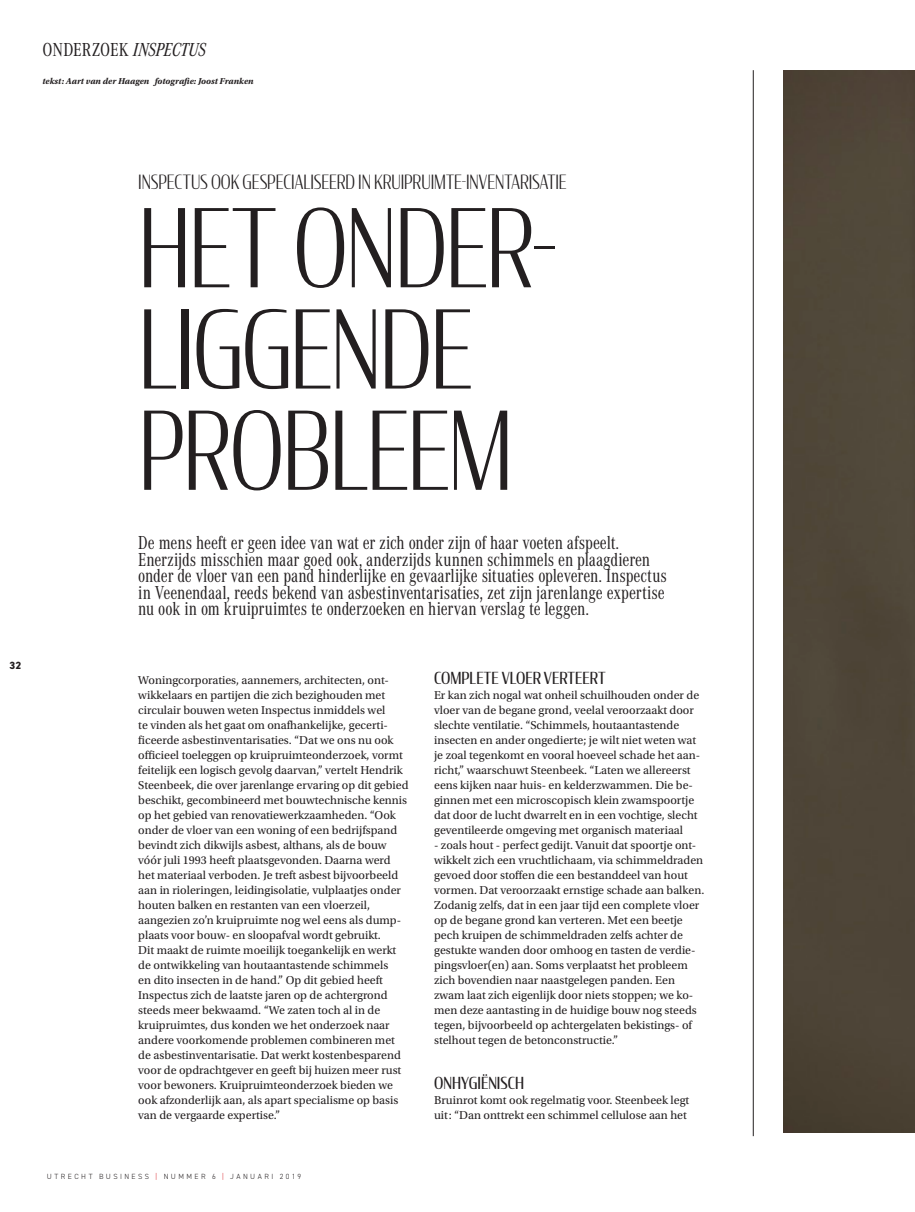
<style>
.page{position:relative;width:915px;height:1212px;background:#fff}
.page>*{position:absolute;margin:0;border:0;box-sizing:border-box;transform-origin:0 0}
.hoofdkop{font:300 107.25px/101.2px "Condor Cond";letter-spacing:-.02em;color:#231f20;scale:.95 1}
.intro_corperate{font:19.5px/16.5px "Corporate A Cond Pro";letter-spacing:-.01em;color:#231f20;scale:.95 1}
.bijkop{font:300 19.5px "Condor Cond";letter-spacing:-.005em;color:#231f20;scale:.95 1}
.intro_corperate-2{font:19.5px "Corporate A Cond Pro";letter-spacing:-.01em;color:#231f20}
.Tussenkop{font:16.5px "Condor Cond";color:#231f20}
.platte_tekst{font:12px/15px "Utopia Std";color:#231f20}
.t1{font:800 10.5px "DIN2014";color:#231f20}
.platte_tekst-2{font:italic 700 9px "Utopia Std";color:#231f20}
.t2{font:300 7.5px "DIN2014";letter-spacing:.325em;color:#231f20}
.s1{font-style:italic}
.s2{color:#d81c23}
</style>
<div class="page">
<div style="left:783px;top:70px;width:131px;height:1063px;background:#4e4538"></div>
<hr style="left:752px;top:70px;width:1px;height:1066px;background:#231f20">
<p class="intro_corperate-2" style="left:43px;top:36px;width:165px">ONDERZOEK <span class="s1">INSPECTUS</span></p>
<p class="platte_tekst-2" style="left:43px;top:76px;width:212px">tekst: Aart van der Haagen fotografie: Joost Franken</p>
<p class="t1" style="left:9px;top:658px;width:13px">32</p>
<p class="bijkop" style="left:138px;top:170px;width:452px">INSPECTUS OOK GESPECIALISEERD IN KRUIPRUIMTE-INVENTARISATIE</p>
<p class="hoofdkop" style="left:138px;top:195px;width:441px">HET ONDER-<br>LIGGENDE<br>PROBLEEM</p>
<p class="intro_corperate" style="left:138px;top:534px;width:558px">De mens heeft er geen idee van wat er zich onder zijn of haar voeten afspeelt.<br>Enerzijds misschien maar goed ook, anderzijds kunnen schimmels en plaagdieren onder de vloer van een pand hinderlijke en gevaarlijke situaties opleveren. Inspectus in Veenendaal, reeds bekend van asbestinventarisaties, zet zijn jarenlange expertise nu ook in om kruipruimtes te onderzoeken en hiervan verslag te leggen.</p>
<p class="platte_tekst" style="left:138px;top:673px;width:272px">Woningcorporaties, aannemers, architecten, ont&shy;wikkelaars en partijen die zich bezighouden met circulair bouwen weten Inspectus inmiddels wel<br>te vinden als het gaat om onafhankelijke, gecerti&shy;ficeerde asbestinventarisaties. “Dat we ons nu ook officieel toeleggen op kruipruimteonderzoek, vormt feitelijk een logisch gevolg daarvan,” vertelt Hendrik Steenbeek, die over jarenlange ervaring op dit gebied beschikt, gecombineerd met bouwtechnische kennis op het gebied van renovatiewerkzaamheden. “Ook onder de vloer van een woning of een bedrijfspand bevindt zich dikwijls asbest, althans, als de bouw vóór juli 1993 heeft plaatsgevonden. Daarna werd het materiaal verboden. Je treft asbest bijvoorbeeld aan in rioleringen, leidingisolatie, vulplaatjes onder houten balken en restanten van een vloerzeil, aangezien zo’n kruipruimte nog wel eens als dump&shy;plaats voor bouw- en sloopafval wordt gebruikt.<br>Dit maakt de ruimte moeilijk toegankelijk en werkt de ontwikkeling van houtaantastende schimmels<br>en dito insecten in de hand.” Op dit gebied heeft Inspectus zich de laatste jaren op de achtergrond steeds meer bekwaamd. “We zaten toch al in de kruipruimtes, dus konden we het onderzoek naar andere voorkomende problemen combineren met de asbestinventarisatie. Dat werkt kostenbesparend voor de opdrachtgever en geeft bij huizen meer rust voor bewoners. Kruipruimteonderzoek bieden we ook afzonderlijk aan, als apart specialisme op basis van de vergaarde expertise.”</p>
<p class="Tussenkop" style="left:434px;top:668px;width:173px">COMPLETE VLOER VERTEERT</p>
<p class="platte_tekst" style="left:434px;top:688px;width:267px">Er kan zich nogal wat onheil schuilhouden onder de vloer van de begane grond, veelal veroorzaakt door slechte ventilatie. “Schimmels, houtaantastende insecten en ander ongedierte; je wilt niet weten wat je zoal tegenkomt en vooral hoeveel schade het aan&shy;richt,” waarschuwt Steenbeek. “Laten we allereerst eens kijken naar huis- en kelderzwammen. Die be&shy;ginnen met een microscopisch klein zwamspoortje dat door de lucht dwarrelt en in een vochtige, slecht geventileerde omgeving met organisch materiaal</p>
<p class="platte_tekst" style="left:434px;top:838px;width:272px">- zoals hout - perfect gedijt. Vanuit dat spoortje ont&shy;wikkelt zich een vruchtlichaam, via schimmeldraden gevoed door stoffen die een bestanddeel van hout vormen. Dat veroorzaakt ernstige schade aan balken.<br>Zodanig zelfs, dat in een jaar tijd een complete vloer op de begane grond kan verteren. Met een beetje pech kruipen de schimmeldraden zelfs achter de gestukte wanden door omhoog en tasten de verdie&shy;pingsvloer(en) aan. Soms verplaatst het probleem zich bovendien naar naastgelegen panden. Een zwam laat zich eigenlijk door niets stoppen; we ko&shy;men deze aantasting in de huidige bouw nog steeds tegen, bijvoorbeeld op achtergelaten bekistings- of stelhout tegen de betonconstructie.”</p>
<p class="Tussenkop" style="left:434px;top:1073px;width:92px">ONHYGIËNISCH</p>
<p class="platte_tekst" style="left:434px;top:1093px;width:257px">Bruinrot komt ook regelmatig voor. Steenbeek legt uit: “Dan onttrekt een schimmel cellulose aan het</p>
<p class="t2" style="left:47px;top:1172px;width:256px">UTRECHT BUSINESS <span class="s2">|</span> NUMMER 6 <span class="s2">|</span> JANUARI 2019</p>
</div>
